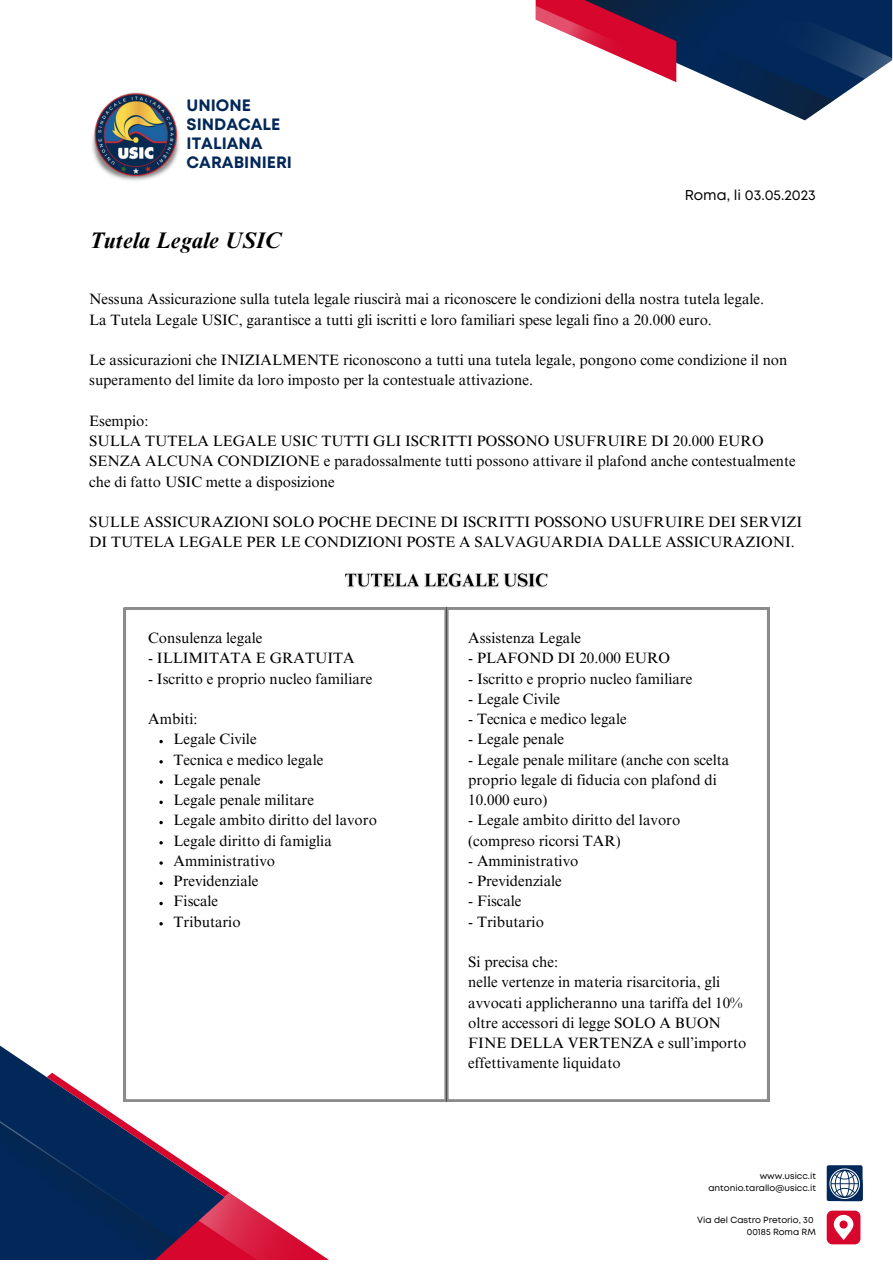
<style>
.page{position:relative;width:893px;height:1264px;background:#fff}
.page>*{position:absolute;margin:0;border:0;box-sizing:border-box;transform-origin:0 0}
.t1{font:italic 700 22.5px "Times NRMT Pro";color:#000}
.t2{font:700 16.35px/19.2px "Mont";color:#012858}
.t3{font:15px/20.2px "Times NRMT Pro";color:#000}
.t4{font:14.25px "Mont";color:#000}
.t5{font:8.85px/11.9px "Mont";color:#000;text-align:right}
</style>
<div class="page">
<img style="left:92px;top:92px;width:88px;height:89px">
<div style="left:826px;top:1210px;width:34px;height:34px;background:#d6062d;border-radius:6px"></div>
<svg style="left:833px;top:1214px;width:20px;height:26px"></svg>
<svg style="left:826px;top:1165px;width:36px;height:35px"></svg>
<svg style="left:535px;top:0;width:357px;height:120px"></svg>
<svg style="left:0;top:1027px;width:124px;height:45px"></svg>
<svg style="left:0;top:1072px;width:329px;height:187px"></svg>
<svg style="left:124px;top:607px;width:322px;height:494px"></svg>
<svg style="left:446px;top:607px;width:323px;height:494px"></svg>
<img style="left:344px;top:573px;width:204px;height:15px">
<svg style="left:159px;top:740px;width:4px;height:3px"></svg>
<svg style="left:159px;top:760px;width:4px;height:3px"></svg>
<svg style="left:159px;top:780px;width:4px;height:3px"></svg>
<svg style="left:159px;top:800px;width:4px;height:4px"></svg>
<svg style="left:159px;top:820px;width:4px;height:4px"></svg>
<svg style="left:159px;top:841px;width:4px;height:3px"></svg>
<svg style="left:159px;top:861px;width:4px;height:3px"></svg>
<svg style="left:159px;top:881px;width:4px;height:4px"></svg>
<svg style="left:159px;top:901px;width:4px;height:4px"></svg>
<svg style="left:159px;top:922px;width:4px;height:3px"></svg>
<p class="t2" style="left:186px;top:97px;width:107px">UNIONE<br>SINDACALE<br>ITALIANA<br>CARABINIERI</p>
<h1 class="t1" style="left:89px;top:232px;width:193px">Tutela Legale USIC</h1>
<p class="t4" style="left:684px;top:190px;width:132px">Roma, li 03.05.2023</p>
<p class="t3" style="left:89px;top:291px;width:676px">Nessuna Assicurazione sulla tutela legale riuscirà mai a riconoscere le condizioni della nostra tutela legale.<br>La Tutela Legale USIC, garantisce a tutti gli iscritti e loro familiari spese legali fino a 20.000 euro.</p>
<p class="t3" style="left:89px;top:352px;width:699px">Le assicurazioni che INIZIALMENTE riconoscono a tutti una tutela legale, pongono come condizione il non superamento del limite da loro imposto per la contestuale attivazione.</p>
<p class="t3" style="left:89px;top:412px;width:708px">Esempio:<br>SULLA TUTELA LEGALE USIC TUTTI GLI ISCRITTI POSSONO USUFRUIRE DI 20.000 EURO SENZA ALCUNA CONDIZIONE e paradossalmente tutti possono attivare il plafond anche contestualmente che di fatto USIC mette a disposizione</p>
<p class="t3" style="left:89px;top:513px;width:714px">SULLE ASSICURAZIONI SOLO POCHE DECINE DI ISCRITTI POSSONO USUFRUIRE DEI SERVIZI<br>DI TUTELA LEGALE PER LE CONDIZIONI POSTE A SALVAGUARDIA DALLE ASSICURAZIONI.</p>
<p class="t3" style="left:148px;top:629px;width:116px">Consulenza legale</p>
<p class="t3" style="left:148px;top:650px;width:208px">- ILLIMITATA E GRATUITA</p>
<p class="t3" style="left:148px;top:670px;width:225px">- Iscritto e proprio nucleo familiare</p>
<p class="t3" style="left:148px;top:710px;width:51px">Ambiti:</p>
<p class="t3" style="left:174px;top:731px;width:205px">Legale Civile<br>Tecnica e medico legale<br>Legale penale<br>Legale penale militare<br>Legale ambito diritto del lavoro<br>Legale diritto di famiglia<br>Amministrativo<br>Previdenziale<br>Fiscale<br>Tributario</p>
<p class="t3" style="left:468px;top:629px;width:114px">Assistenza Legale</p>
<p class="t3" style="left:468px;top:650px;width:203px">- PLAFOND DI 20.000 EURO</p>
<p class="t3" style="left:468px;top:670px;width:225px">- Iscritto e proprio nucleo familiare</p>
<p class="t3" style="left:468px;top:690px;width:93px">- Legale Civile</p>
<p class="t3" style="left:468px;top:710px;width:160px">- Tecnica e medico legale</p>
<p class="t3" style="left:468px;top:731px;width:97px">- Legale penale</p>
<p class="t3" style="left:468px;top:751px;width:262px">- Legale penale militare (anche con scelta proprio legale di fiducia con plafond di<br>10.000 euro)</p>
<p class="t3" style="left:468px;top:812px;width:213px">- Legale ambito diritto del lavoro (compreso ricorsi TAR)</p>
<p class="t3" style="left:468px;top:852px;width:112px">- Amministrativo</p>
<p class="t3" style="left:468px;top:872px;width:95px">- Previdenziale</p>
<p class="t3" style="left:468px;top:893px;width:55px">- Fiscale</p>
<p class="t3" style="left:468px;top:913px;width:77px">- Tributario</p>
<p class="t3" style="left:468px;top:953px;width:279px">Si precisa che:<br>nelle vertenze in materia risarcitoria, gli avvocati applicheranno una tariffa del 10% oltre accessori di legge SOLO A BUON FINE DELLA VERTENZA e sull’importo effettivamente liquidato</p>
<p class="t5" style="left:708px;top:1170px;width:109px">www.usicc.it antonio.tarallo@usicc.it</p>
<p class="t5" style="left:697px;top:1214px;width:120px">Via del Castro Pretorio, 30<br>00185 Roma RM</p>
</div>
